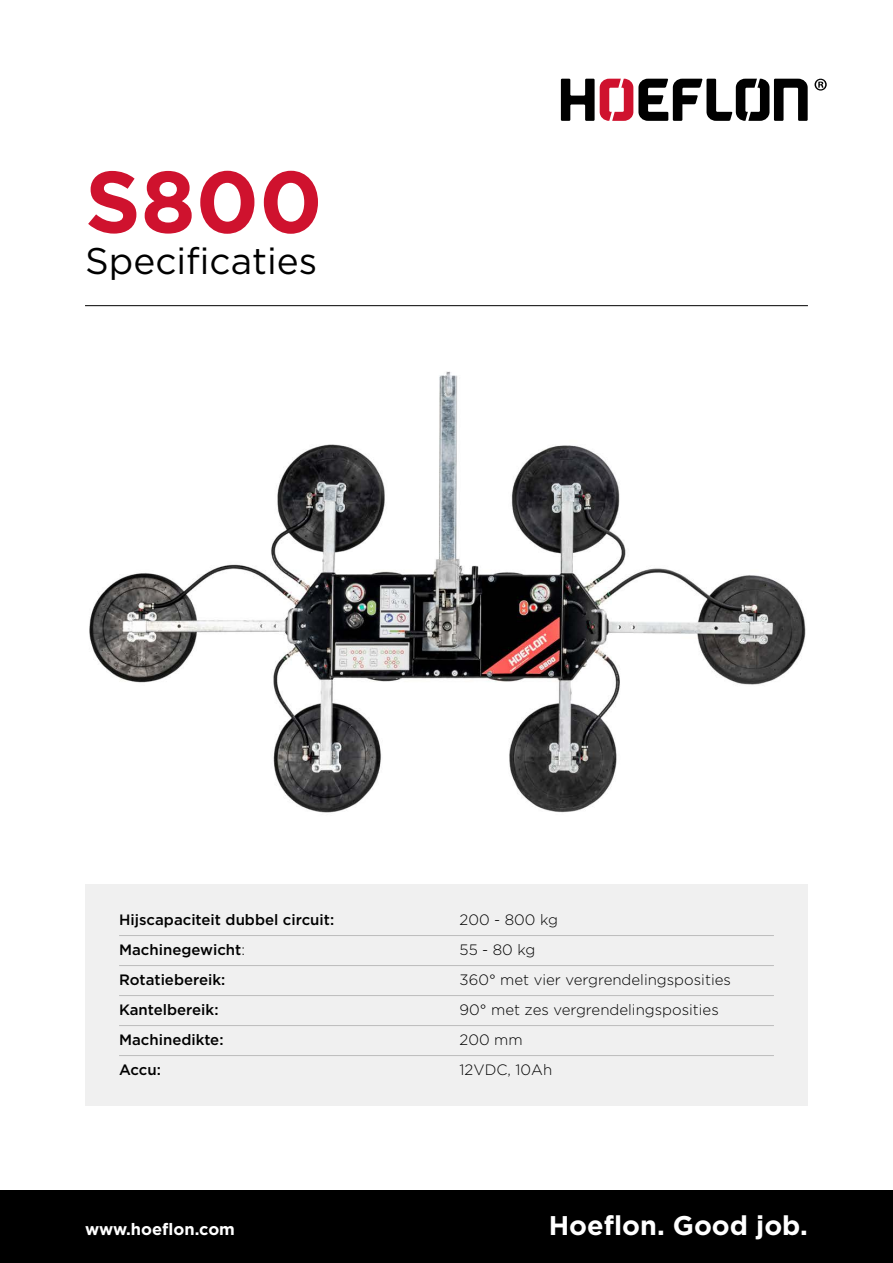
<style>
.page{position:relative;width:893px;height:1263px;background:#fff}
.page>*{position:absolute;margin:0;border:0;box-sizing:border-box;transform-origin:0 0}
.t1{font:700 87px "Gotham";color:#cf122e}
.t2{font:37.05px "Gotham";color:#000}
.t3{font:700 27px "Gotham";color:#fff}
.t4{font:700 16.5px "Gotham";color:#fff}
.t5{font:300 15px "Gotham";color:#000}
.t6{font:500 15px "Gotham";color:#000}
.s1{font-weight:300}
</style>
<div class="page">
<img style="left:89px;top:371px;width:717px;height:442px">
<svg style="left:814px;top:79px;width:13px;height:12px"></svg>
<svg style="left:561px;top:79px;width:247px;height:42px"></svg>
<hr style="left:85px;top:305px;width:723px;height:1px;background:#000">
<div style="left:0;top:1191px;width:893px;height:72px;background:#000"></div>
<div style="left:85px;top:884px;width:723px;height:222px;background:#f0f0f0"></div>
<hr style="left:119px;top:935px;width:655px;height:1px;background:#bcbcbc">
<hr style="left:119px;top:965px;width:655px;height:1px;background:#bcbcbc">
<hr style="left:119px;top:995px;width:655px;height:1px;background:#bcbcbc">
<hr style="left:119px;top:1025px;width:655px;height:1px;background:#bcbcbc">
<hr style="left:119px;top:1055px;width:655px;height:1px;background:#bcbcbc">
<h1 class="t1" style="left:85px;top:144px;width:239px">S800</h1>
<h2 class="t2" style="left:85px;top:237px;width:234px">Specificaties</h2>
<p class="t6" style="left:119px;top:910px;width:217px">Hijscapaciteit dubbel circuit:</p>
<p class="t5" style="left:460px;top:910px;width:100px">200 - 800 kg</p>
<p class="t6" style="left:119px;top:940px;width:127px">Machinegewicht<span class="s1">:</span></p>
<p class="t5" style="left:460px;top:940px;width:77px">55 - 80 kg</p>
<p class="t6" style="left:119px;top:970px;width:108px">Rotatiebereik:</p>
<p class="t5" style="left:460px;top:970px;width:273px">360° met vier vergrendelingsposities</p>
<p class="t6" style="left:119px;top:1000px;width:101px">Kantelbereik:</p>
<p class="t5" style="left:460px;top:1000px;width:261px">90° met zes vergrendelingsposities</p>
<p class="t6" style="left:119px;top:1030px;width:106px">Machinedikte:</p>
<p class="t5" style="left:460px;top:1030px;width:65px">200 mm</p>
<p class="t6" style="left:119px;top:1060px;width:43px">Accu:</p>
<p class="t5" style="left:460px;top:1060px;width:94px">12VDC, 10Ah</p>
<p class="t4" style="left:85px;top:1218px;width:151px">www.hoeflon.com</p>
<h3 class="t3" style="left:549px;top:1207px;width:261px">Hoeflon. Good job.</h3>
</div>
